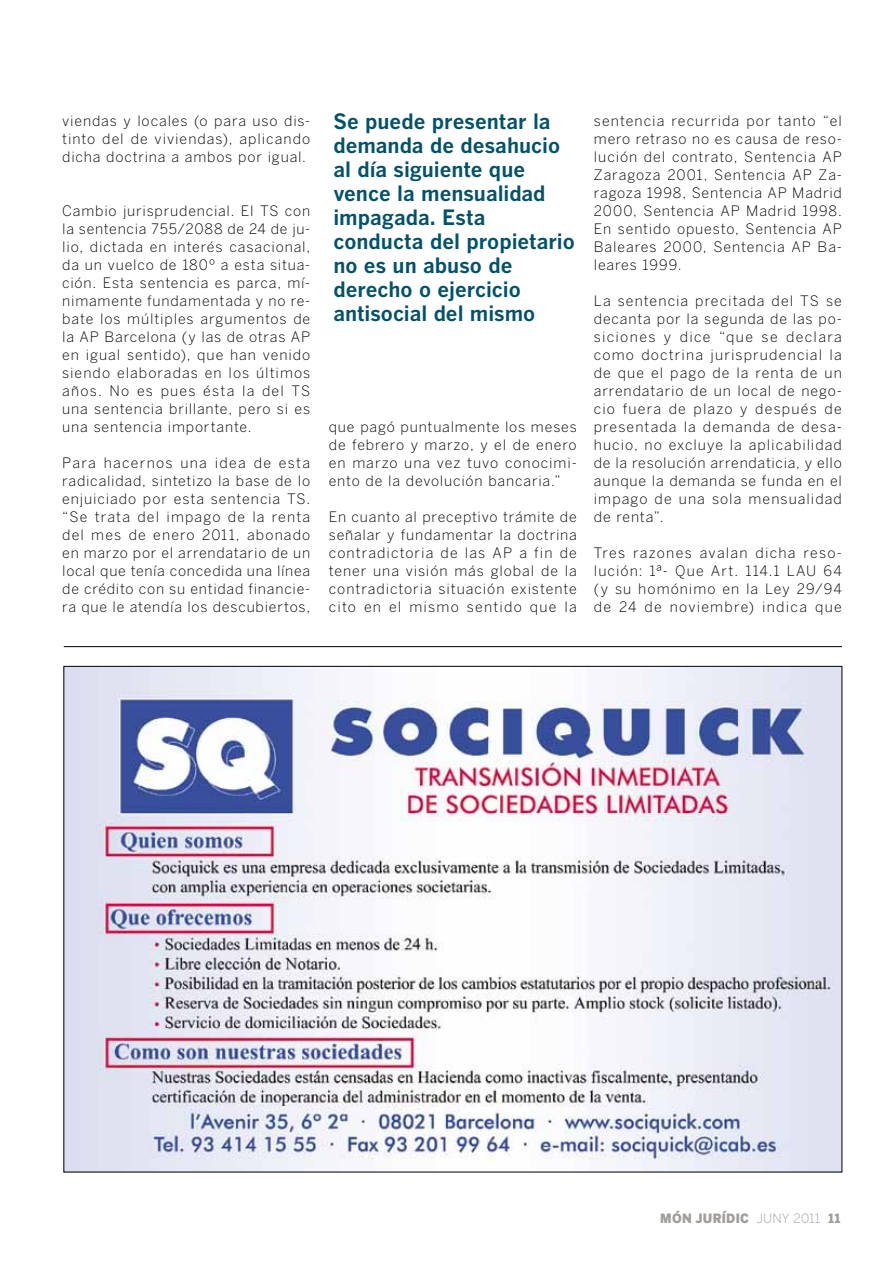
<style>
.page{position:relative;width:893px;height:1263px;background:#fff}
.page>*{position:absolute;margin:0;border:0;box-sizing:border-box;transform-origin:0 0}
.t1{font:700 21px/24px "Benton Gothic";letter-spacing:-.005em;color:#00526b}
.t2{font:300 14.25px/18px "Benton Gothic";letter-spacing:.06em;color:#000;text-align:justify}
.t3{font:900 12.75px "Benton Gothic";letter-spacing:.015em;color:#a19e9a}
.s1{font-weight:300}
</style>
<div class="page">
<hr style="left:64px;top:646px;width:778px;height:1px;background:#000">
<img style="left:66px;top:668px;width:774px;height:502px">
<p class="t2" style="left:62px;top:112px;width:250px">viendas y locales (o para uso dis&shy;tinto del de viviendas), aplicando dicha doctrina a ambos por igual.</p>
<p class="t2" style="left:62px;top:202px;width:250px">Cambio jurisprudencial. El TS con la sentencia 755/2088 de 24 de ju&shy;lio, dictada en interés casacional, da un vuelco de 180º a esta situa&shy;ción. Esta sentencia es parca, mí&shy;nimamente fundamentada y no re&shy;bate los múltiples argumentos de la AP Barcelona (y las de otras AP en igual sentido), que han venido siendo elaboradas en los últimos años. No es pues ésta la del TS una sentencia brillante, pero si es una sentencia importante.</p>
<p class="t2" style="left:62px;top:454px;width:250px">Para hacernos una idea de esta radicalidad, sintetizo la base de lo enjuiciado por esta sentencia TS. “Se trata del impago de la renta del mes de enero 2011, abonado en marzo por el arrendatario de un local que tenía concedida una línea de crédito con su entidad financie&shy;ra que le atendía los descubiertos,</p>
<h1 class="t1" style="left:333px;top:109px;width:243px">Se puede presentar la demanda de desahucio al día siguiente que vence la mensualidad impagada. Esta conducta del propietario no es un abuso de derecho o ejercicio antisocial del mismo</h1>
<p class="t2" style="left:329px;top:418px;width:250px">que pagó puntualmente los meses de febrero y marzo, y el de enero en marzo una vez tuvo conocimi&shy;ento de la devolución bancaria.”</p>
<p class="t2" style="left:329px;top:508px;width:250px">En cuanto al preceptivo trámite de señalar y fundamentar la doctrina contradictoria de las AP a fin de tener una visión más global de la contradictoria situación existente cito en el mismo sentido que la</p>
<p class="t2" style="left:594px;top:112px;width:250px">sentencia recurrida por tanto “el mero retraso no es causa de reso&shy;lución del contrato, Sentencia AP Zaragoza 2001, Sentencia AP Za&shy;ragoza 1998, Sentencia AP Madrid 2000, Sentencia AP Madrid 1998.<br>En sentido opuesto, Sentencia AP Baleares 2000, Sentencia AP Ba&shy;leares 1999.</p>
<p class="t2" style="left:594px;top:292px;width:250px">La sentencia precitada del TS se decanta por la segunda de las po&shy;siciones y dice “que se declara como doctrina jurisprudencial la de que el pago de la renta de un arrendatario de un local de nego&shy;cio fuera de plazo y después de presentada la demanda de desa&shy;hucio, no excluye la aplicabilidad de la resolución arrendaticia, y ello aunque la demanda se funda en el impago de una sola mensualidad de renta”.</p>
<p class="t2" style="left:594px;top:544px;width:250px">Tres razones avalan dicha reso&shy;lución: 1ª- Que Art. 114.1 LAU 64 (y su homónimo en la Ley 29/94 de 24 de noviembre) indica que</p>
<p class="t3" style="left:660px;top:1210px;width:182px">MÓN JURÍDIC <span class="s1">JUNY 2011</span> 11</p>
</div>
